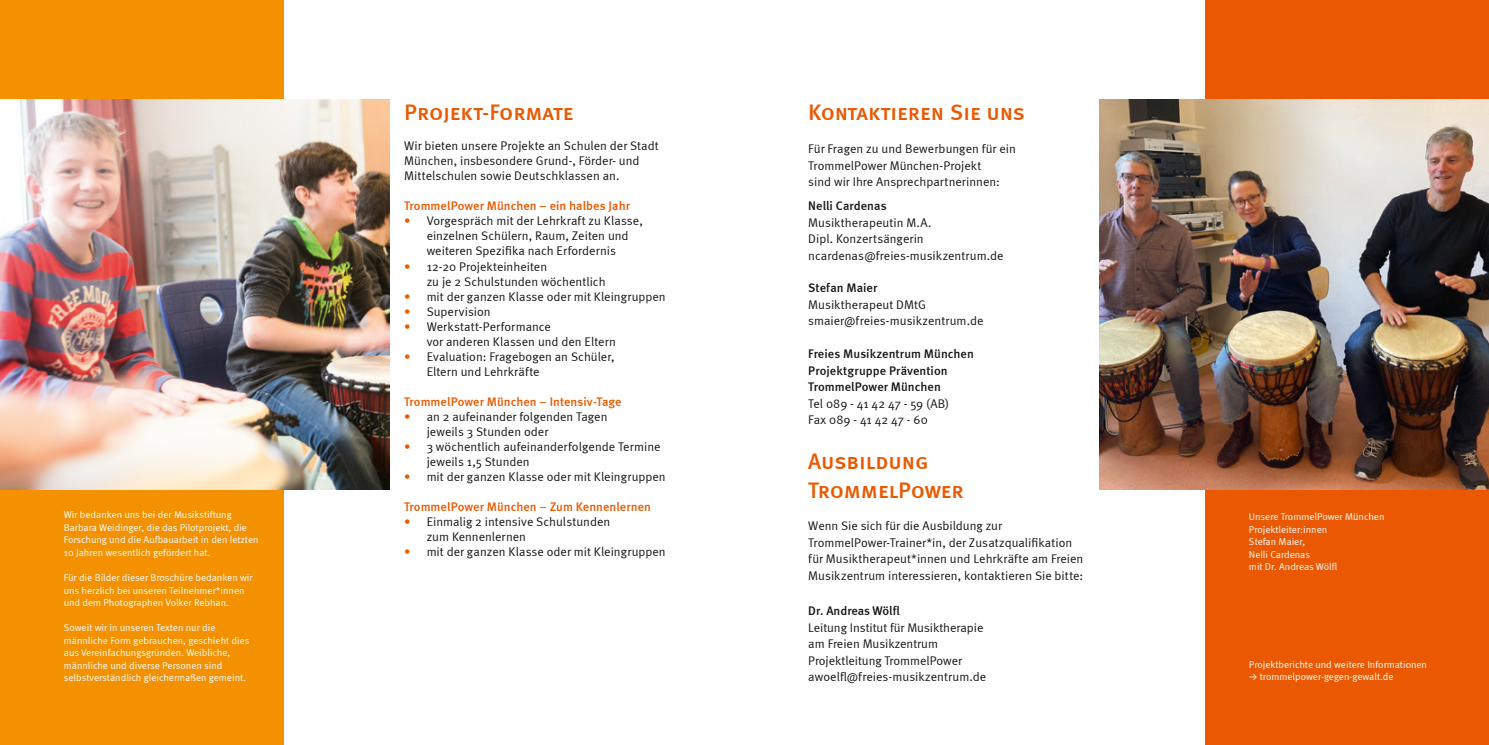
<style>
.page{position:relative;width:1489px;height:745px;background:#fff}
.page>*{position:absolute;margin:0;border:0;box-sizing:border-box;transform-origin:0 0}
.t1{font:22.5px/28.5px "Meta Medium LF Caps";letter-spacing:-.005em;color:#ea5901}
.t2{font:12.5px/15px "Meta Normal";color:#181716}
.t3{font:500 12.5px/16.5px "Meta";letter-spacing:.005em;color:#181716}
.t4{font:500 12.5px "Meta";color:#ea5901}
.t5{font:10px/12.5px "Meta Normal";color:#fff}
.s1{color:#ea5901}
.s2{font-family:"Akkurat Extra"}
</style>
<div class="page">
<div style="left:1205px;top:0;width:283px;height:744px;background:#ea5901"></div>
<div style="left:0;top:0;width:283px;height:744px;background:#f39100"></div>
<img style="left:0;top:99px;width:390px;height:390px">
<img style="left:1099px;top:99px;width:389px;height:390px">
<p class="t5" style="left:64px;top:508px;width:196px">Wir bedanken uns bei der Musikstiftung Barbara Weidinger, die das Pilotprojekt, die Forschung und die Aufbauarbeit in den letzten 10 Jahren wesentlich gefördert hat.</p>
<p class="t5" style="left:64px;top:570px;width:190px">Für die Bilder dieser Broschüre bedanken wir uns herzlich bei unseren Teilnehmer*innen und dem Photographen Volker Rebhan.</p>
<p class="t5" style="left:64px;top:620px;width:187px">Soweit wir in unseren Texten nur die männliche Form gebrauchen, geschieht dies aus Vereinfachungsgründen. Weibliche, männliche und diverse Personen sind selbstverständlich gleichermaßen gemeint.</p>
<h1 class="t1" style="left:404px;top:98px;width:171px">Projekt-Formate</h1>
<p class="t2" style="left:404px;top:138px;width:256px">Wir bieten unsere Projekte an Schulen der Stadt<br>München, insbesondere Grund-, Förder- und<br>Mittelschulen sowie Deutschklassen an.</p>
<p class="t4" style="left:404px;top:199px;width:227px">TrommelPower München – ein halbes Jahr</p>
<p class="t2" style="left:426px;top:213px;width:218px;text-indent:-22px"><span class="s1">•</span> Vorgespräch mit der Lehrkraft zu Klasse, einzelnen Schülern, Raum, Zeiten und weiteren Spezifika nach Erfordernis</p>
<p class="t2" style="left:426px;top:258px;width:180px;text-indent:-22px"><span class="s1">•</span> 12-20 Projekteinheiten<br>zu je 2 Schulstunden wöchentlich</p>
<p class="t2" style="left:404px;top:288px;width:263px"><span class="s1">•</span> mit der ganzen Klasse oder mit Kleingruppen</p>
<p class="t2" style="left:404px;top:303px;width:88px"><span class="s1">•</span> Supervision</p>
<p class="t2" style="left:426px;top:318px;width:191px;text-indent:-22px"><span class="s1">•</span> Werkstatt-Performance<br>vor anderen Klassen und den Eltern</p>
<p class="t2" style="left:426px;top:348px;width:189px;text-indent:-22px"><span class="s1">•</span> Evaluation: Fragebogen an Schüler,<br>Eltern und Lehrkräfte</p>
<p class="t4" style="left:404px;top:394px;width:219px">TrommelPower München – Intensiv-Tage</p>
<p class="t2" style="left:426px;top:408px;width:182px;text-indent:-22px"><span class="s1">•</span> an 2 aufeinander folgenden Tagen jeweils 3 Stunden oder</p>
<p class="t2" style="left:426px;top:438px;width:235px;text-indent:-22px"><span class="s1">•</span> 3 wöchentlich aufeinanderfolgende Termine jeweils 1,5 Stunden</p>
<p class="t2" style="left:404px;top:468px;width:263px"><span class="s1">•</span> mit der ganzen Klasse oder mit Kleingruppen</p>
<p class="t4" style="left:404px;top:499px;width:248px">TrommelPower München – Zum Kennenlernen</p>
<p class="t2" style="left:426px;top:513px;width:185px;text-indent:-22px"><span class="s1">•</span> Einmalig 2 intensive Schulstunden zum Kennenlernen</p>
<p class="t2" style="left:404px;top:543px;width:263px"><span class="s1">•</span> mit der ganzen Klasse oder mit Kleingruppen</p>
<h1 class="t1" style="left:808px;top:98px;width:218px">Kontaktieren Sie uns</h1>
<p class="t2" style="left:808px;top:140px;width:209px;line-height:16.4px">Für Fragen zu und Bewerbungen für ein<br>TrommelPower München-Projekt<br>sind wir Ihre Ansprechpartnerinnen:</p>
<p class="t3" style="left:808px;top:197px;width:80px">Nelli Cardenas</p>
<p class="t2" style="left:808px;top:214px;width:197px;line-height:16.4px">Musiktherapeutin M.A.<br>Dipl. Konzertsängerin ncardenas@freies-musikzentrum.de</p>
<p class="t3" style="left:808px;top:279px;width:70px">Stefan Maier</p>
<p class="t2" style="left:808px;top:296px;width:177px;line-height:16.4px">Musiktherapeut DMtG smaier@freies-musikzentrum.de</p>
<p class="t3" style="left:808px;top:345px;width:167px">Freies Musikzentrum München<br>Projektgruppe Prävention<br>TrommelPower München</p>
<p class="t2" style="left:808px;top:394px;width:142px;line-height:16.5px">Tel 089 - 41 42 47 - 59 (AB)<br>Fax 089 - 41 42 47 - 60</p>
<h1 class="t1" style="left:808px;top:446px;width:157px">Ausbildung<br>TrommelPower</h1>
<p class="t2" style="left:808px;top:517px;width:276px;line-height:16.4px">Wenn Sie sich für die Ausbildung zur TrommelPower-Trainer*in, der Zusatzqualifikation für Musiktherapeut*innen und Lehrkräfte am Freien Musikzentrum interessieren, kontaktieren Sie bitte:</p>
<p class="t3" style="left:808px;top:602px;width:93px">Dr. Andreas Wölfl</p>
<p class="t2" style="left:808px;top:618px;width:179px;line-height:16.5px">Leitung Institut für Musiktherapie am Freien Musikzentrum<br>Projektleitung TrommelPower awoelfl@freies-musikzentrum.de</p>
<p class="t5" style="left:1248px;top:510px;width:137px">Unsere TrommelPower München<br>Projektleiter:innen<br>Stefan Maier,<br>Nelli Cardenas<br>mit Dr. Andreas Wölfl</p>
<p class="t5" style="left:1248px;top:657px;width:180px">Projektberichte und weitere Informationen <span class="s2">&gt;</span> trommelpower-gegen-gewalt.de</p>
</div>
